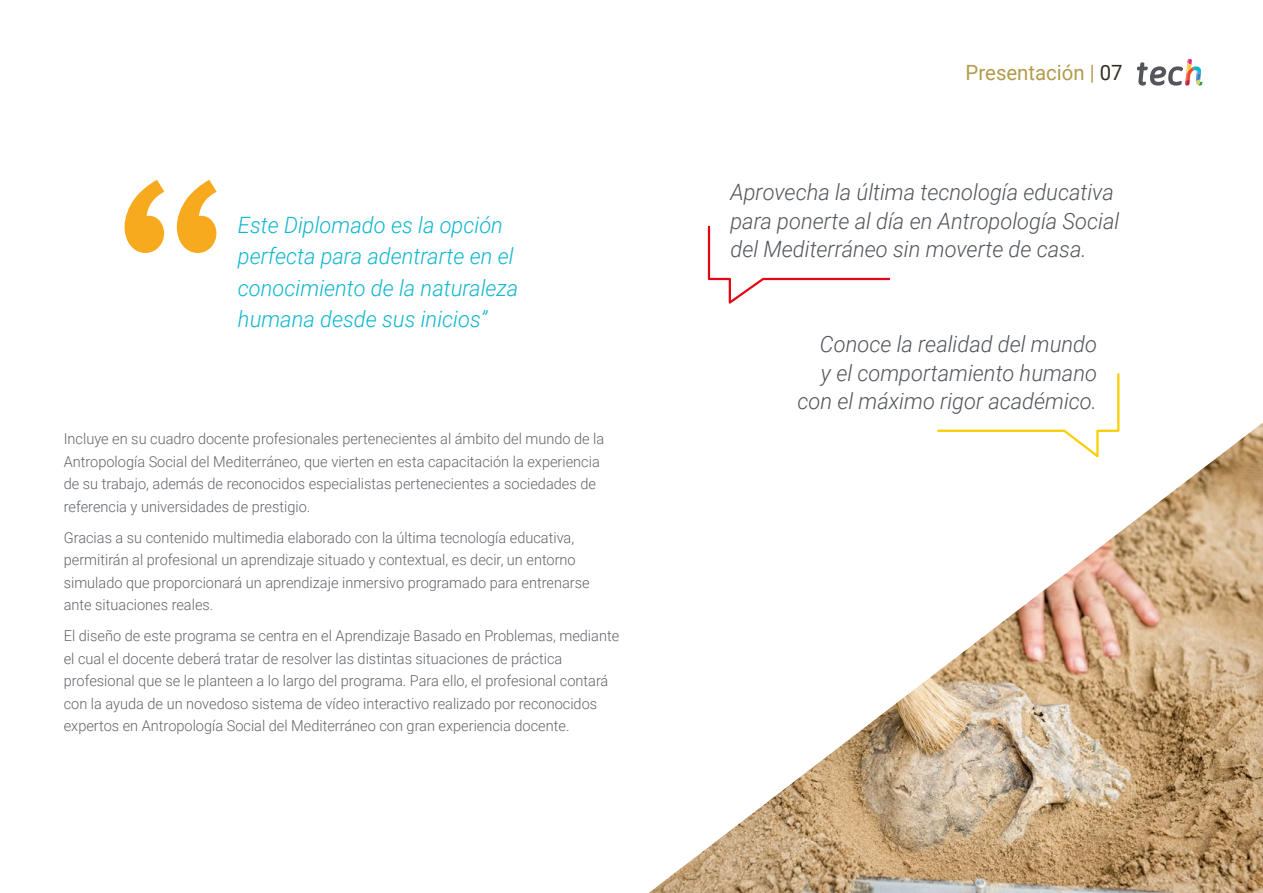
<style>
.page{position:relative;width:1263px;height:893px;background:#fff}
.page>*{position:absolute;margin:0;border:0;box-sizing:border-box;transform-origin:0 0}
.t1{font:italic 300 22.5px/28.5px "Roboto";color:#52555b;text-align:right}
.t2{font:italic 300 22.5px/31.5px "Roboto";color:#0fb6cf}
.t3{font:21px "Roboto";color:#b39b4b}
.t4{font:300 15px/22.5px "Roboto";color:#61646a}
.s1{color:#312e20}
</style>
<div class="page">
<svg style="left:125px;top:180px;width:92px;height:73px"></svg>
<svg style="left:1117px;top:373px;width:3px;height:49px"></svg>
<svg style="left:707px;top:226px;width:183px;height:78px"></svg>
<img style="left:649px;top:422px;width:614px;height:471px">
<svg style="left:1137px;top:59px;width:65px;height:27px"></svg>
<h1 class="t2" style="left:238px;top:208px;width:282px">Este Diplomado es la opción perfecta para adentrarte en el conocimiento de la naturaleza humana desde sus inicios”</h1>
<p class="t4" style="left:64px;top:427px;width:542px">Incluye en su cuadro docente profesionales pertenecientes al ámbito del mundo de la Antropología Social del Mediterráneo, que vierten en esta capacitación la experiencia de su trabajo, además de reconocidos especialistas pertenecientes a sociedades de referencia y universidades de prestigio.</p>
<p class="t4" style="left:64px;top:526px;width:527px">Gracias a su contenido multimedia elaborado con la última tecnología educativa, permitirán al profesional un aprendizaje situado y contextual, es decir, un entorno simulado que proporcionará un aprendizaje inmersivo programado para entrenarse ante situaciones reales.</p>
<p class="t4" style="left:64px;top:624px;width:557px">El diseño de este programa se centra en el Aprendizaje Basado en Problemas, mediante el cual el docente deberá tratar de resolver las distintas situaciones de práctica profesional que se le planteen a lo largo del programa. Para ello, el profesional contará con la ayuda de un novedoso sistema de vídeo interactivo realizado por reconocidos expertos en Antropología Social del Mediterráneo con gran experiencia docente.</p>
<h2 class="t3" style="left:966px;top:57px;width:159px">Presentación | <span class="s1">07</span></h2>
<h1 class="t1" style="left:730px;top:177px;width:390px;text-align:left">Aprovecha la última tecnología educativa para ponerte al día en Antropología Social del Mediterráneo sin moverte de casa.</h1>
<h1 class="t1" style="left:797px;top:329px;width:301px">Conoce la realidad del mundo<br>y el comportamiento humano con el máximo rigor académico.</h1>
</div>
